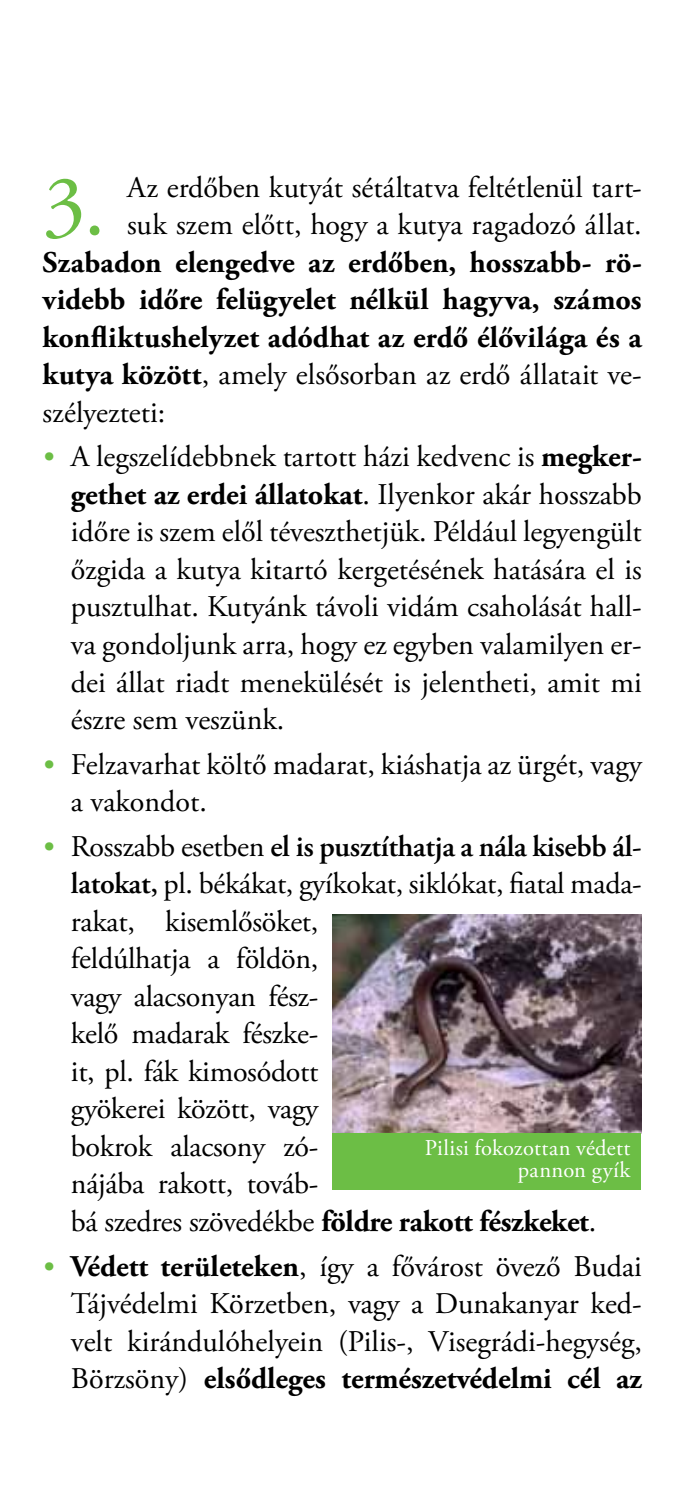
<style>
.page{position:relative;width:688px;height:1489px;background:#fff}
.page>*{position:absolute;margin:0;border:0;box-sizing:border-box;transform-origin:0 0}
.t1{font:86.5px "Adobe Garamond Pro";color:#6cbe45}
.t2{font:30px/37.5px "Adobe Garamond Pro";letter-spacing:-.005em;color:#000}
.t3{font:700 30px/37.5px "Adobe Garamond Pro";letter-spacing:.005em;color:#000;text-align:justify}
.t4{font:22.5px/22.5px "Adobe Garamond Pro";letter-spacing:.015em;color:#fff;text-align:right}
.s1{font-weight:400}
.s2{color:#6cbe45}
.s3{font-weight:700}
.s4{font-weight:600}
</style>
<div class="page">
<img style="left:332px;top:914px;width:309px;height:218px">
<div style="left:332px;top:1132px;width:309px;height:57px;background:#6cbe45"></div>
<h1 class="t1" style="left:43px;top:155px;width:64px">3.</h1>
<p class="t2" style="left:127px;top:169px;width:516px">Az erdőben kutyát sétáltatva feltétlenül tart&shy;suk szem előtt, hogy a kutya ragadozó állat.</p>
<p class="t3" style="left:43px;top:244px;width:601px">Szabadon elengedve az erdőben, hosszabb- rö&shy;videbb időre felügyelet nélkül hagyva, számos konfliktushelyzet adódhat az erdő élővilága és a kutya között<span class="s1">, amely elsősorban az erdő állatait ve&shy;szélyezteti:</span></p>
<p class="t2" style="left:71px;top:439px;width:572px;text-align:justify;text-indent:-28px"><span class="s2">•</span> A legszelídebbnek tartott házi kedvenc is <span class="s3">megker&shy;gethet az erdei állatokat</span>. Ilyenkor akár hosszabb időre is szem elől téveszthetjük. Például legyengült őzgida a kutya kitartó kergetésének hatására el is pusztulhat. Kutyánk távoli vidám csaholását hall&shy;va gondoljunk arra, hogy ez egyben valamilyen er&shy;dei állat riadt menekülését is jelentheti, amit mi észre sem veszünk.</p>
<p class="t2" style="left:71px;top:746px;width:572px;text-indent:-28px"><span class="s2">•</span> Felzavarhat költő madarat, kiáshatja az ürgét, vagy a vakondot.</p>
<p class="t2" style="left:71px;top:828px;width:572px;text-indent:-28px"><span class="s2">•</span> Rosszabb esetben <span class="s4">el is pusztíthatja a nála kisebb ál&shy;latokat,</span> pl. békákat, gyíkokat, siklókat, fiatal mada&shy;rakat, kisemlősöket,<br>feldúlhatja a földön,<br>vagy alacsonyan fész-<br>kelő madarak fészke-<br>it, pl. fák kimosódott<br>gyökerei között, vagy<br>bokrok alacsony zó-<br>nájába rakott, továb-<br>bá szedres szövedékbe <span class="s3">földre rakott fészkeket</span>.</p>
<p class="t2" style="left:71px;top:1248px;width:572px;text-align:justify;text-indent:-28px"><span class="s2">•</span> <span class="s3">Védett területeken</span>, így a fővárost övező Budai Tájvédelmi Körzetben, vagy a Dunakanyar ked&shy;velt kirándulóhelyein (Pilis-, Visegrádi-hegység, Börzsöny) <span class="s3">elsődleges természetvédelmi cél az</span></p>
<p class="t4" style="left:425px;top:1136px;width:207px">Pilisi fokozottan védett pannon gyík</p>
</div>
